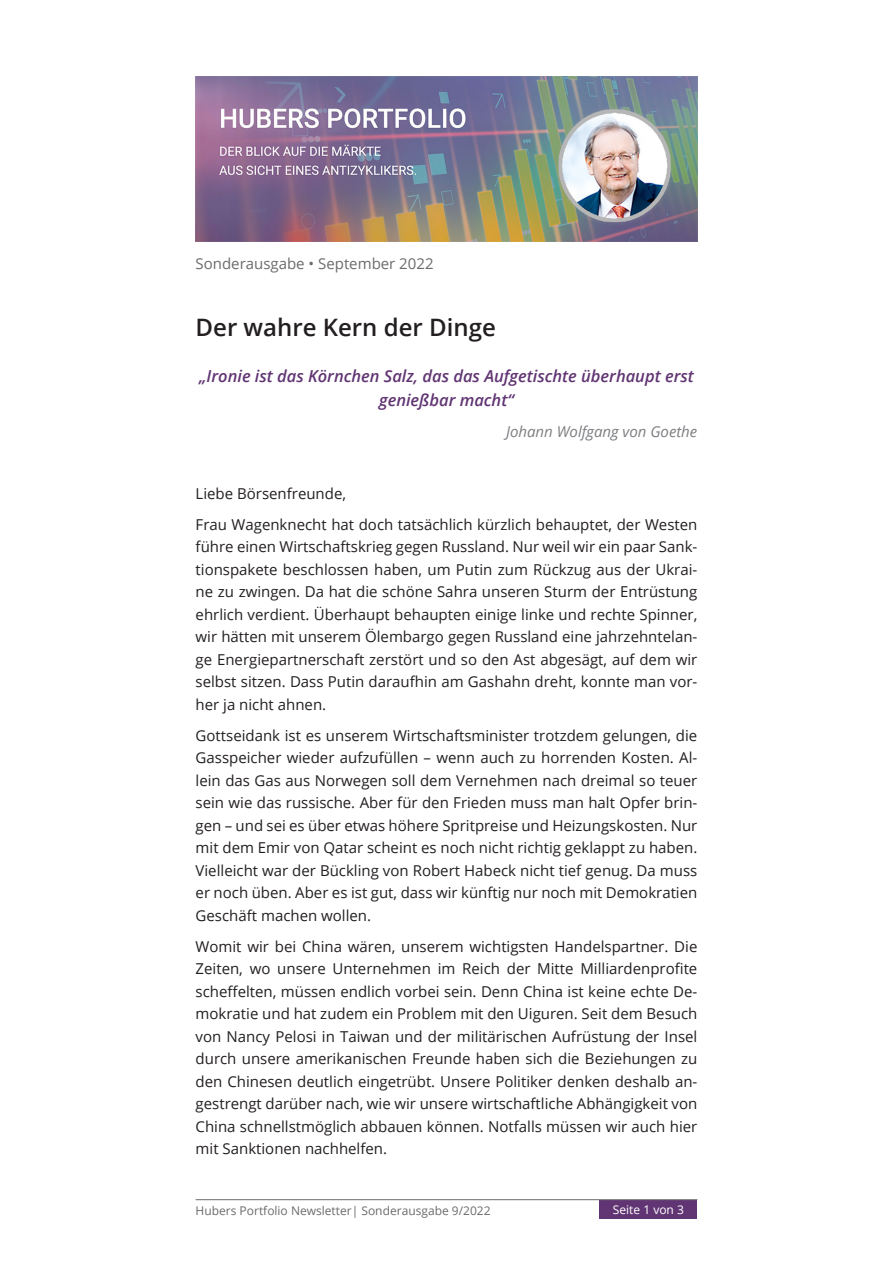
<style>
.page{position:relative;width:893px;height:1263px;background:#fff}
.page>*{position:absolute;margin:0;border:0;box-sizing:border-box;transform-origin:0 0}
.t1{font:600 24px "Open Sans";color:#231f20}
.Fließtext{font:italic 600 16.5px/24px "Open Sans";color:#613573;text-align:center}
.Fließtext-2{font:15px/22.5px "Open Sans";color:#231f20;text-align:justify}
.t2{font:15px "Open Sans";color:#6b6b6e}
.Fließtext-3{font:italic 15px "Open Sans";color:#7c7e81}
.t3{font:12px "Open Sans";color:#6b6b6e}
.t4{font:12px "Open Sans";color:#fff}
</style>
<div class="page">
<div style="left:600px;top:1200px;width:97px;height:19px;background:#613573"></div>
<hr style="left:196px;top:1199px;width:501px;height:1px;background:#6b6b6e">
<img style="left:196px;top:77px;width:501px;height:164px">
<p class="t2" style="left:196px;top:253px;width:240px">Sonderausgabe • September 2022</p>
<p class="t1" style="left:196px;top:311px;width:302px">Der wahre Kern der Dinge</p>
<p class="Fließtext" style="left:199px;top:363px;width:496px">„Ironie ist das Körnchen Salz, das das Aufgetischte überhaupt erst genießbar macht“</p>
<p class="Fließtext-3" style="left:506px;top:421px;width:193px">Johann Wolfgang von Goethe</p>
<p class="Fließtext-2" style="left:196px;top:481px;width:152px">Liebe Börsenfreunde,</p>
<p class="Fließtext-2" style="left:196px;top:512px;width:503px">Frau Wagenknecht hat doch tatsächlich kürzlich behauptet, der Westen führe einen Wirtschaftskrieg gegen Russland. Nur weil wir ein paar Sank&shy;tionspakete beschlossen haben, um Putin zum Rückzug aus der Ukrai&shy;ne zu zwingen. Da hat die schöne Sahra unseren Sturm der Entrüstung ehrlich verdient. Überhaupt behaupten einige linke und rechte Spinner, wir hätten mit unserem Ölembargo gegen Russland eine jahrzehntelan&shy;ge Energiepartnerschaft zerstört und so den Ast abgesägt, auf dem wir selbst sitzen. Dass Putin daraufhin am Gashahn dreht, konnte man vor&shy;her ja nicht ahnen.</p>
<p class="Fließtext-2" style="left:196px;top:723px;width:503px">Gottseidank ist es unserem Wirtschaftsminister trotzdem gelungen, die Gasspeicher wieder aufzufüllen – wenn auch zu horrenden Kosten. Al&shy;lein das Gas aus Norwegen soll dem Vernehmen nach dreimal so teuer sein wie das russische. Aber für den Frieden muss man halt Opfer brin&shy;gen – und sei es über etwas höhere Spritpreise und Heizungskosten. Nur mit dem Emir von Qatar scheint es noch nicht richtig geklappt zu haben.<br>Vielleicht war der Bückling von Robert Habeck nicht tief genug. Da muss er noch üben. Aber es ist gut, dass wir künftig nur noch mit Demokratien Geschäft machen wollen.</p>
<p class="Fließtext-2" style="left:196px;top:934px;width:503px">Womit wir bei China wären, unserem wichtigsten Handelspartner. Die Zeiten, wo unsere Unternehmen im Reich der Mitte Milliardenprofite scheffelten, müssen endlich vorbei sein. Denn China ist keine echte De&shy;mokratie und hat zudem ein Problem mit den Uiguren. Seit dem Besuch von Nancy Pelosi in Taiwan und der militärischen Aufrüstung der Insel durch unsere amerikanischen Freunde haben sich die Beziehungen zu den Chinesen deutlich eingetrübt. Unsere Politiker denken deshalb an&shy;gestrengt darüber nach, wie wir unsere wirtschaftliche Abhängigkeit von China schnellstmöglich abbauen können. Notfalls müssen wir auch hier mit Sanktionen nachhelfen.</p>
<p class="t3" style="left:196px;top:1202px;width:296px">Hubers Portfolio Newsletter| Sonderausgabe 9/2022</p>
<p class="t4" style="left:613px;top:1201px;width:73px">Seite 1 von 3</p>
</div>
